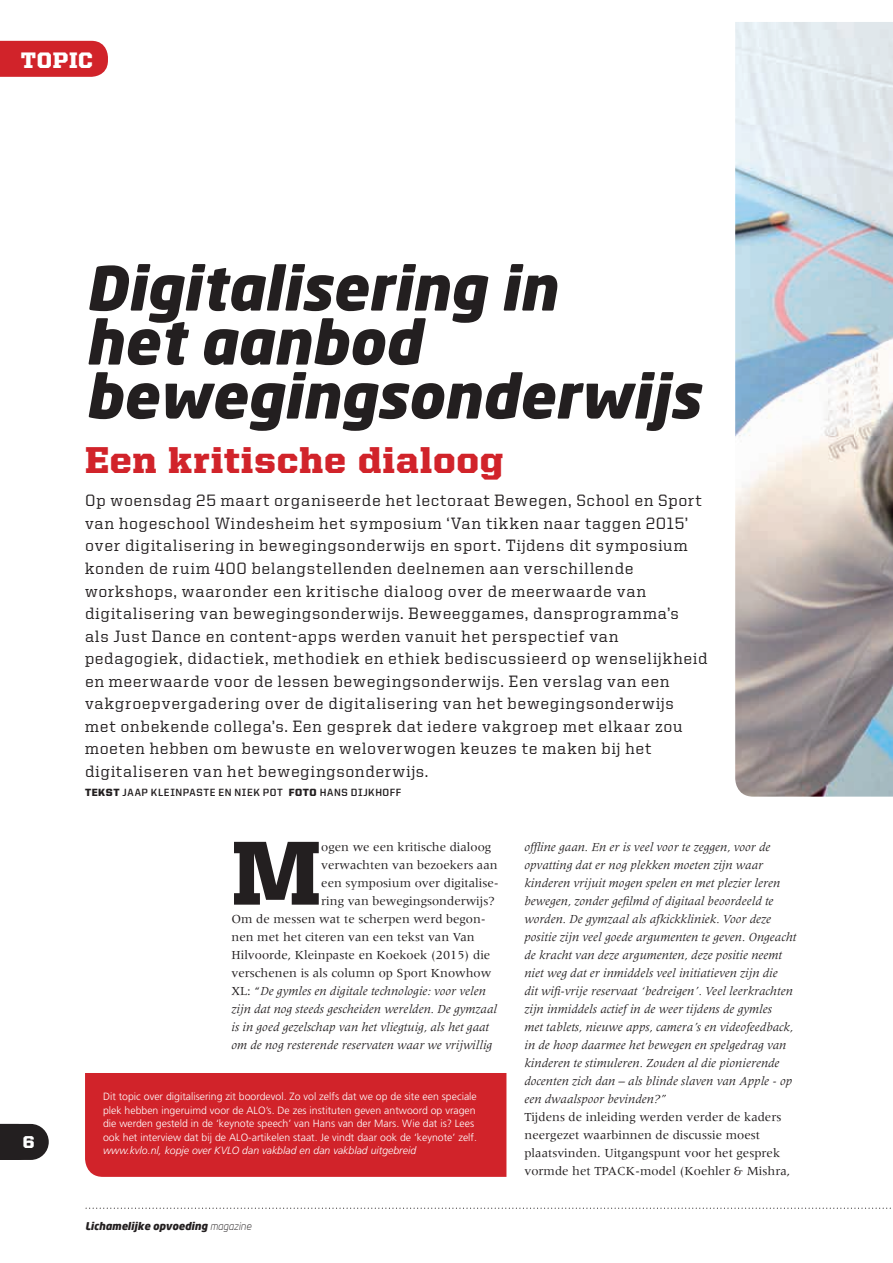
<style>
.page{position:relative;width:893px;height:1263px;background:#fff}
.page>*{position:absolute;margin:0;border:0;box-sizing:border-box;transform-origin:0 0}
.t1{font:900 91.05px "United Serif Reg";color:#231f20}
.t2{font:italic 900 60px/54px "Neo Sans";color:#231f20}
.t3{font:900 37.5px "United Serif Reg";letter-spacing:.03em;color:#d1232a}
.t4{font:900 22.5px "United Serif Reg";letter-spacing:.03em;color:#fff}
.t5{font:900 17.25px "United Sans Reg";color:#fff}
.t6{font:500 16.5px/22.5px "United Serif Reg";letter-spacing:.05em;color:#231f20}
.t7{font:italic 12.75px/18px "Meridien LT Std";color:#231f20}
.t8{font:12.75px/18px "Meridien LT Std";color:#231f20}
.t9{font:300 10.5px/13.5px "Frutiger LT Std";color:#fff}
.t10{font:italic 300 10.5px "Frutiger LT Std";color:#fff}
.t11{font:700 10.5px "United Sans Reg";letter-spacing:.055em;color:#231f20}
.t12{font:italic 900 10.5px "Neo Sans";color:#231f20}
.s1{font-weight:900}
.s2{font-style:normal}
.s3{font-weight:300}
</style>
<div class="page">
<div style="left:0;top:41px;width:108px;height:36px;background:#d1232a"></div>
<div style="left:85px;top:1073px;width:421px;height:104px;background:#d1232a"></div>
<img style="left:735px;top:22px;width:158px;height:775px">
<svg style="left:0;top:1124px;width:49px;height:36px;background:#353132"></svg>
<svg style="left:85px;top:1207px;width:806px;height:2px"></svg>
<h3 class="t4" style="left:21px;top:48px;width:74px">TOPIC</h3>
<h2 class="t2" style="left:85px;top:259px;width:616px">Digitalisering in<br>het aanbod bewegingsonderwijs</h2>
<h3 class="t3" style="left:85px;top:439px;width:420px">Een kritische dialoog</h3>
<h3 class="t5" style="left:23px;top:1133px;width:13px">6</h3>
<p class="t6" style="left:85px;top:489px;width:624px">Op woensdag 25 maart organiseerde het lectoraat Bewegen, School en Sport van hogeschool Windesheim het symposium ‘Van tikken naar taggen 2015’ over digitalisering in bewegingsonderwijs en sport. Tijdens dit symposium konden de ruim 400 belangstellenden deelnemen aan verschillende workshops, waaronder een kritische dialoog over de meerwaarde van digitalisering van bewegingsonderwijs. Beweeggames, dansprogramma’s<br>als Just Dance en content-apps werden vanuit het perspectief van pedagogiek, didactiek, methodiek en ethiek bediscussieerd op wenselijkheid en meerwaarde voor de lessen bewegingsonderwijs. Een verslag van een vakgroepvergadering over de digitalisering van het bewegingsonderwijs met onbekende collega’s. Een gesprek dat iedere vakgroep met elkaar zou moeten hebben om bewuste en weloverwogen keuzes te maken bij het digitaliseren van het bewegingsonderwijs.</p>
<p class="t11" style="left:85px;top:786px;width:318px"><span class="s1">TEKST</span> JAAP KLEINPASTE EN NIEK POT <span class="s1">FOTO</span> HANS DIJKHOFF</p>
<h1 class="t1" style="left:232px;top:823px;width:91px">M</h1>
<p class="t8" style="left:321px;top:837px;width:172px">ogen we een kritische dialoog</p>
<p class="t8" style="left:321px;top:855px;width:178px">verwachten van bezoekers aan</p>
<p class="t8" style="left:321px;top:873px;width:179px">een symposium over digitalise-</p>
<p class="t8" style="left:321px;top:891px;width:175px">ring van bewegingsonderwijs?</p>
<p class="t8" style="left:232px;top:909px;width:256px">Om de messen wat te scherpen werd begon-</p>
<p class="t8" style="left:232px;top:927px;width:245px">nen met het citeren van een tekst van Van</p>
<p class="t8" style="left:232px;top:945px;width:260px">Hilvoorde, Kleinpaste en Koekoek (2015) die</p>
<p class="t8" style="left:232px;top:963px;width:261px">verschenen is als column op Sport Knowhow</p>
<p class="t7" style="left:232px;top:982px;width:256px"><span class="s2">XL: “</span>De gymles en digitale technologie: voor velen</p>
<p class="t7" style="left:232px;top:1000px;width:267px">zijn dat nog steeds gescheiden werelden. De gymzaal</p>
<p class="t7" style="left:232px;top:1018px;width:259px">is in goed gezelschap van het vliegtuig, als het gaat</p>
<p class="t7" style="left:232px;top:1036px;width:262px">om de nog resterende reservaten waar we vrijwillig</p>
<p class="t9" style="left:103px;top:1090px;width:375px">Dit topic over digitalisering zit boordevol. Zo vol zelfs dat we op de site een speciale plek hebben ingeruimd voor de ALO’s. De zes instituten geven antwoord op vragen die werden gesteld in de ‘keynote speech’ van Hans van der Mars. Wie dat is? Lees ook het interview dat bij de ALO-artikelen staat. Je vindt daar ook de ‘keynote’ zelf.</p>
<p class="t10" style="left:103px;top:1145px;width:315px">www.kvlo.nl, kopje over KVLO dan vakblad en dan vakblad uitgebreid</p>
<p class="t12" style="left:85px;top:1219px;width:168px">Lichamelijke opvoeding <span class="s3">magazine</span></p>
<p class="t7" style="left:524px;top:838px;width:273px">offline gaan. En er is veel voor te zeggen, voor de opvatting dat er nog plekken moeten zijn waar kinderen vrijuit mogen spelen en met plezier leren bewegen, zonder gefilmd of digitaal beoordeeld te worden. De gymzaal als afkickkliniek. Voor deze positie zijn veel goede argumenten te geven. Ongeacht de kracht van deze argumenten, deze positie neemt niet weg dat er inmiddels veel initiatieven zijn die<br>dit wifi-vrije reservaat ‘bedreigen’. Veel leerkrachten zijn inmiddels actief in de weer tijdens de gymles<br>met tablets, nieuwe apps, camera’s en videofeedback, in de hoop daarmee het bewegen en spelgedrag van kinderen te stimuleren. Zouden al die pionierende docenten zich dan – als blinde slaven van Apple - op een dwaalspoor bevinden?”</p>
<p class="t8" style="left:524px;top:1107px;width:267px">Tijdens de inleiding werden verder de kaders neergezet waarbinnen de discussie moest plaatsvinden. Uitgangspunt voor het gesprek vormde het TPACK-model (Koehler &amp; Mishra,</p>
</div>
